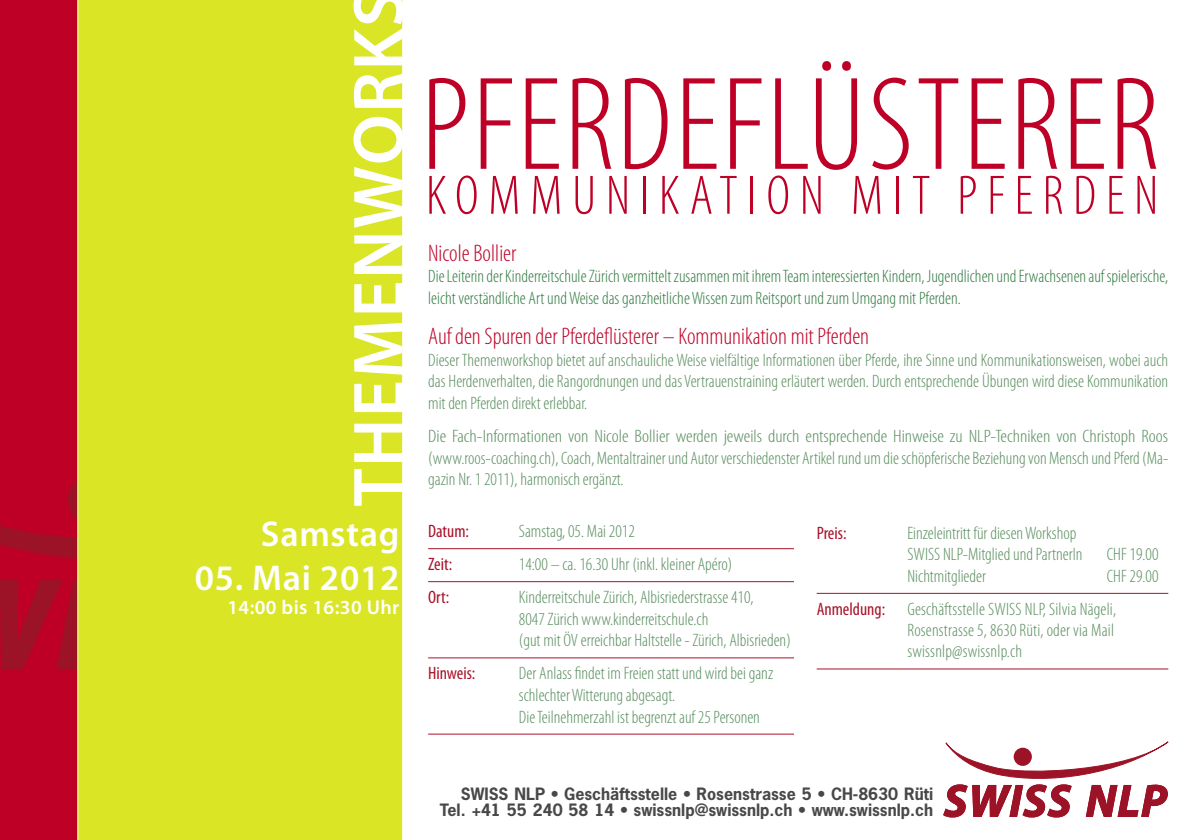
<style>
.page{position:relative;width:1191px;height:840px;background:#fff}
.page>*{position:absolute;margin:0;border:0;box-sizing:border-box;transform-origin:0 0}
.t1{font:300 condensed 134px "Myriad Pro";letter-spacing:.02em;color:#be0027}
.t2{font:600 72px "Myriad Pro";letter-spacing:.02em;color:#fff}
.t3{font:300 condensed 56px "Myriad Pro";letter-spacing:.17em;color:#be0027}
.t4{font:600 36px "Myriad Pro";letter-spacing:.02em;color:#fff}
.Namen{font:300 condensed 24px "Myriad Pro";color:#be0027}
.t5{font:600 20px "Myriad Pro";letter-spacing:.02em;color:#fff}
.textaufzählung_linie{font:300 condensed 18px/21.6px "Myriad Pro";color:#588d5d}
.Ausschreibung{font:300 condensed 18px/21.6px "Myriad Pro";color:#588d5d;text-align:justify}
.Ausschreibung-2{font:300 condensed 18px/21.6px "Myriad Pro";color:#588d5d;text-align:justify;scale:1.1 1}
.Ausschreibung-3{font:300 condensed 18px/21.6px "Myriad Pro";color:#307a40}
.textaufzählung_linie-2{font:condensed 18px "Myriad Pro";color:#a9122a}
.adresse_swissnlp_sw{font:700 16px "News Gothic Std";color:#484848}
.s1{font-weight:400;color:#a9122a}
</style>
<div class="page">
<div style="left:0;top:0;width:231px;height:839px;background:#be0027"></div>
<svg style="left:943px;top:741px;width:225px;height:75px"></svg>
<svg style="left:0;top:480px;width:77px;height:189px"></svg>
<div style="left:77px;top:0;width:326px;height:839px;background:#dae526"></div>
<hr style="left:428px;top:548px;width:366px;height:1px;background:#a9122a">
<hr style="left:428px;top:581px;width:366px;height:1px;background:#a9122a">
<hr style="left:428px;top:657px;width:366px;height:1px;background:#a9122a">
<hr style="left:428px;top:733px;width:366px;height:1px;background:#a9122a">
<hr style="left:816px;top:592px;width:352px;height:1px;background:#a9122a">
<hr style="left:816px;top:668px;width:352px;height:1px;background:#a9122a">
<p class="t2" style="left:339px;top:506px;width:518px;rotate:-90deg">THEMENWORKS</p>
<p class="t4" style="left:261px;top:514px;width:140px">Samstag</p>
<p class="t4" style="left:195px;top:557px;width:206px">05. Mai 2012</p>
<p class="t5" style="left:227px;top:595px;width:173px">14:00 bis 16:30 Uhr</p>
<p class="t1" style="left:421px;top:53px;width:739px">PFERDEFLÜSTERER</p>
<p class="t3" style="left:426px;top:165px;width:734px">KOMMUNIKATION MIT PFERDEN</p>
<p class="Namen" style="left:428px;top:240px;width:90px">Nicole Bollier</p>
<p class="Ausschreibung-3" style="left:428px;top:266px;width:741px">Die Leiterin der Kinderreitschule Zürich vermittelt zusammen mit ihrem Team interessierten Kindern, Jugendlichen und Erwachsenen auf spielerische, leicht verständliche Art und Weise das ganzheitliche Wissen zum Reitsport und zum Umgang mit Pferden.</p>
<p class="Namen" style="left:428px;top:323px;width:442px">Auf den Spuren der Pferdeflüsterer – Kommunikation mit Pferden</p>
<p class="Ausschreibung" style="left:428px;top:349px;width:741px">Dieser Themenworkshop bietet auf anschauliche Weise vielfältige Informationen über Pferde, ihre Sinne und Kommunikationsweisen, wobei auch das Herdenverhalten, die Rangordnungen und das Vertrauenstraining erläutert werden. Durch entsprechende Übungen wird diese Kommunikation mit den Pferden direkt erlebbar.</p>
<p class="Ausschreibung-2" style="left:428px;top:425px;width:674px">Die Fach-Informationen von Nicole Bollier werden jeweils durch entsprechende Hinweise zu NLP-Techniken von Christoph Roos (www.roos-coaching.ch), Coach, Mentaltrainer und Autor verschiedenster Artikel rund um die schöpferische Beziehung von Mensch und Pferd (Ma&shy;gazin Nr. 1 2011), harmonisch ergänzt.</p>
<p class="textaufzählung_linie-2" style="left:428px;top:521px;width:42px">Datum:</p>
<p class="textaufzählung_linie" style="left:519px;top:520px;width:117px">Samstag, 05. Mai 2012</p>
<p class="textaufzählung_linie-2" style="left:428px;top:554px;width:26px">Zeit:</p>
<p class="textaufzählung_linie" style="left:519px;top:553px;width:215px">14:00 – ca. 16.30 Uhr (inkl. kleiner Apéro)</p>
<p class="textaufzählung_linie-2" style="left:428px;top:587px;width:23px">Ort:</p>
<p class="textaufzählung_linie" style="left:519px;top:586px;width:273px">Kinderreitschule Zürich, Albisriederstrasse 410,<br>8047 Zürich www.kinderreitschule.ch<br>(gut mit ÖV erreichbar Haltstelle - Zürich, Albisrieden)</p>
<p class="textaufzählung_linie-2" style="left:428px;top:663px;width:49px">Hinweis:</p>
<p class="textaufzählung_linie" style="left:519px;top:662px;width:256px">Der Anlass findet im Freien statt und wird bei ganz schlechter Witterung abgesagt.<br>Die Teilnehmerzahl ist begrenzt auf 25 Personen</p>
<p class="textaufzählung_linie-2" style="left:816px;top:522px;width:31px">Preis:</p>
<p class="textaufzählung_linie" style="left:907px;top:522px;width:176px">Einzeleintritt für diesen Workshop<br>SWISS NLP-Mitglied und PartnerIn</p>
<p class="textaufzählung_linie" style="left:1106px;top:543px;width:53px">CHF 19.00</p>
<p class="textaufzählung_linie" style="left:907px;top:565px;width:80px">Nichtmitglieder</p>
<p class="textaufzählung_linie" style="left:1106px;top:565px;width:53px">CHF 29.00</p>
<p class="textaufzählung_linie" style="left:907px;top:598px;width:210px;text-align:justify;text-indent:-91px"><span class="s1">Anmeldung:</span> Geschäftsstelle SWISS NLP, Silvia Nägeli, Rosenstrasse 5, 8630 Rüti, oder via Mail swissnlp@swissnlp.ch</p>
<p class="adresse_swissnlp_sw" style="left:461px;top:782px;width:474px">SWISS NLP • Geschäftsstelle • Rosenstrasse 5 • CH-8630 Rüti</p>
<p class="adresse_swissnlp_sw" style="left:440px;top:798px;width:495px">Tel. +41 55 240 58 14 • swissnlp@swissnlp.ch • www.swissnlp.ch</p>
</div>
